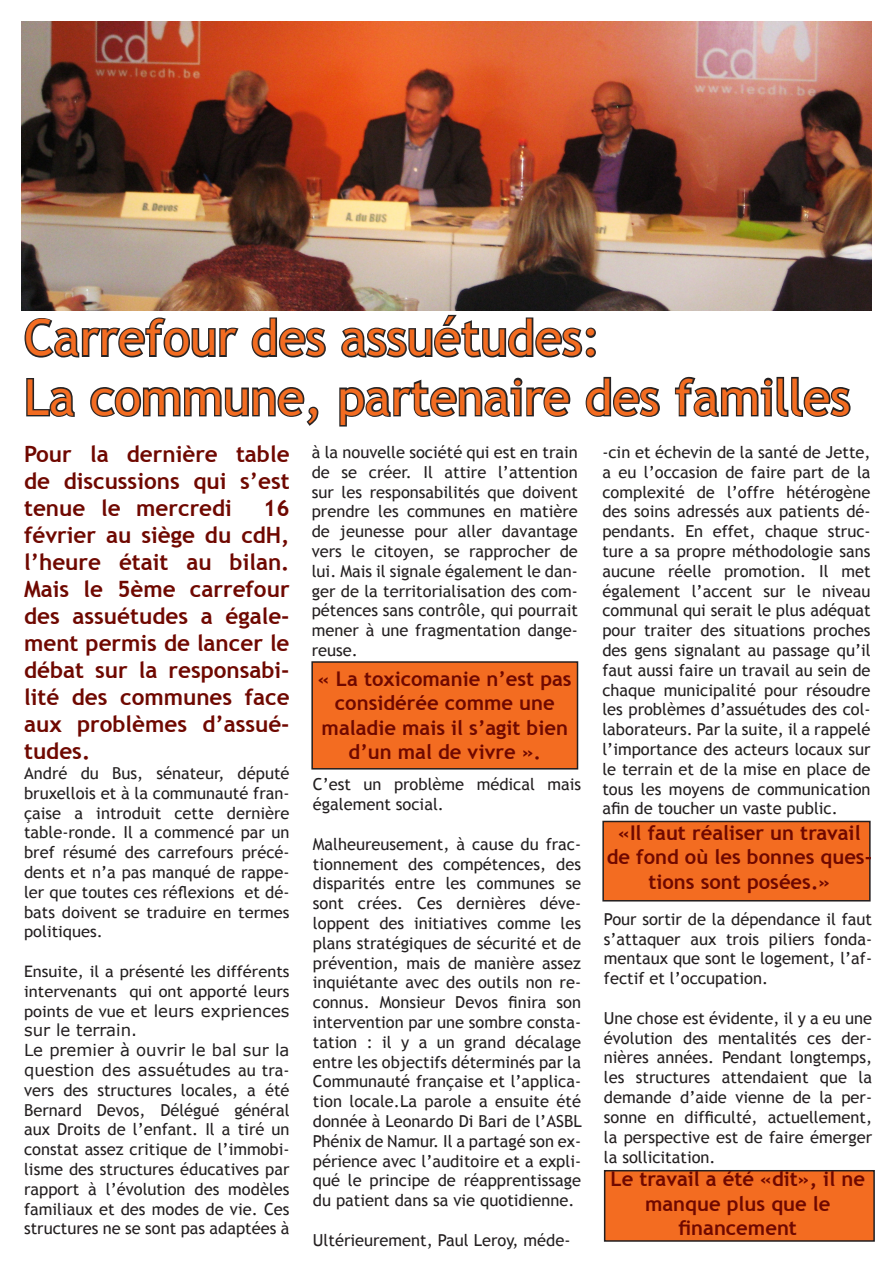
<style>
.page{position:relative;width:893px;height:1263px;background:#fff}
.page>*{position:absolute;margin:0;border:0;box-sizing:border-box;transform-origin:0 0}
.t1{font:49.5px "Trebuchet MS";color:#f36c21}
.t2{font:700 22.5px/27px "Trebuchet MS";color:#6f0800;text-align:justify}
.t3{font:700 20.25px/24.3px "Trebuchet MS";color:#6f0800;text-align:center}
.t4{font:16.5px/19.8px "Trebuchet MS";color:#231f20;text-align:justify}
.t5{font:16.5px/19.8px "Verdana";color:#231f20}
.t6{font:15.9px/19.8px "Trebuchet MS";color:#231f20;scale:1.04 1}
.s1{font-size:19.5px}
.s2{font-size:16.5px}
.s3{font-family:"Trebuchet MS";font-size:15.9px}
.s4{font-size:15.9px}
.s5{font-family:"Verdana"}
</style>
<div class="page">
<div style="left:605px;top:1171px;width:269px;height:70px;background:#f36c21"></div>
<div style="left:604px;top:1170px;width:271px;height:72px;border:2px solid #231f20"></div>
<div style="left:603px;top:821px;width:267px;height:80px;background:#f36c21"></div>
<div style="left:602px;top:821px;width:269px;height:80px;border:2px solid #231f20"></div>
<div style="left:312px;top:662px;width:265px;height:107px;background:#f36c21"></div>
<div style="left:311px;top:661px;width:267px;height:108px;border:2px solid #231f20"></div>
<img style="left:21px;top:21px;width:851px;height:290px">
<svg style="left:24px;top:317px;width:215px;height:41px"></svg>
<svg style="left:251px;top:317px;width:75px;height:41px"></svg>
<svg style="left:341px;top:314px;width:255px;height:44px"></svg>
<svg style="left:26px;top:378px;width:49px;height:39px"></svg>
<svg style="left:90px;top:387px;width:229px;height:39px"></svg>
<svg style="left:339px;top:377px;width:232px;height:50px"></svg>
<svg style="left:585px;top:376px;width:75px;height:41px"></svg>
<svg style="left:674px;top:376px;width:177px;height:41px"></svg>
<p class="t1" style="left:24px;top:309px;width:578px">Carrefour des assuétudes:</p>
<p class="t1" style="left:24px;top:368px;width:828px">La commune, partenaire des familles</p>
<p class="t2" style="left:24px;top:441px;width:267px">Pour la dernière table de discussions qui s’est tenue le mercredi</p>
<p class="t4" style="left:312px;top:442px;width:268px">à la nouvelle société qui est en train de se créer. Il attire l’attention sur les responsabilités que doivent prendre les communes en matière de jeunesse pour aller davantage vers le citoyen, se rapprocher de lui. Mais il signale également le dan&shy;ger de la territorialisation des com&shy;pétences sans contrôle, qui pourrait mener à une fragmentation dange&shy;reuse.</p>
<p class="t3" style="left:318px;top:667px;width:255px">« La toxicomanie n’est pas considérée comme une</p>
<p class="t3" style="left:322px;top:715px;width:248px">maladie mais il s’agit bien d’un mal de vivre »<span class="s1">.</span></p>
<p class="t4" style="left:313px;top:775px;width:270px">C’est un problème médical mais également social.</p>
<p class="t4" style="left:313px;top:834px;width:270px">Malheureusement, à cause du frac&shy;tionnement des compétences, des disparités entre les communes se sont crées. Ces dernières déve&shy;loppent des initiatives comme les plans stratégiques de sécurité et de prévention, mais de manière assez inquiétante avec des outils non re&shy;connus. Monsieur Devos finira son intervention par une sombre consta&shy;tation : il y a un grand décalage entre les objectifs déterminés par la Communauté française et l’applica&shy;tion locale.La parole a ensuite été donnée à Leonardo Di Bari de l’ASBL Phénix de Namur. Il a partagé son ex&shy;périence avec l’auditoire et a expli&shy;qué le principe de réapprentissage du patient dans sa vie quotidienne.</p>
<p class="t4" style="left:313px;top:1230px;width:259px">Ultérieurement, Paul Leroy, méde-</p>
<p class="t4" style="left:602px;top:442px;width:270px">-cin et échevin de la santé de Jette, a eu l’occasion de faire part de la complexité de l’offre hétérogène des soins adressés aux patients dé&shy;pendants. En effet, chaque struc&shy;ture a sa propre méthodologie sans aucune réelle promotion. Il met également l’accent sur le niveau communal qui serait le plus adéquat pour traiter des situations proches des gens signalant au passage qu’il faut aussi faire un travail au sein de chaque municipalité pour résoudre les problèmes d’assuétudes des col&shy;laborateurs. Par la suite, il a rappelé l’importance des acteurs locaux sur le terrain et de la mise en place de tous les moyens de communication afin de toucher un vaste public.</p>
<p class="t3" style="left:607px;top:821px;width:267px">«Il faut réaliser un travail de fond où les bonnes ques&shy;tions sont posées.»</p>
<p class="t4" style="left:604px;top:909px;width:270px">Pour sortir de la dépendance il faut s’attaquer aux trois piliers fonda&shy;mentaux que sont le logement, l’af&shy;fectif et l’occupation.</p>
<p class="t4" style="left:604px;top:1008px;width:270px">Une chose est évidente, il y a eu une évolution des mentalités ces der&shy;nières années. Pendant longtemps, les structures attendaient que la demande d’aide vienne de la per&shy;sonne en difficulté, actuellement, la perspective est de faire émerger la sollicitation.</p>
<p class="t2" style="left:24px;top:495px;width:267px;text-indent:239px">16 février au siège du cdH, l’heure était au bilan.<br>Mais le 5ème carrefour des assuétudes a égale&shy;ment permis de lancer le débat sur la responsabi&shy;lité des communes face aux problèmes d’assué&shy;tudes.</p>
<p class="t4" style="left:24px;top:763px;width:267px">André du Bus, sénateur, député bruxellois et à la communauté fran&shy;çaise a introduit cette dernière table-ronde. Il a commencé par un bref résumé des carrefours précé&shy;dents et n’a pas manqué de rappe&shy;ler que toutes ces réflexions et dé-</p>
<p class="t6" style="left:24px;top:902px;width:257px"><span class="s2">bats</span> doivent se traduire en termes politiques.</p>
<p class="t6" style="left:24px;top:962px;width:257px">Ensuite, il a présenté les différents intervenants qui ont apporté leurs</p>
<p class="t5" style="left:24px;top:1001px;width:267px"><span class="s3">points de vue</span> <span class="s4">et</span> leurs expriences sur le terrain.</p>
<p class="t4" style="left:24px;top:1041px;width:267px"><span class="s5">Le premier à ouvrir le bal sur la question des assuétudes</span> au tra&shy;vers des structures locales, a été Bernard Devos, Délégué général aux Droits de l’enfant. Il a tiré un constat assez critique de l’immobi&shy;lisme des structures éducatives par rapport à l’évolution des modèles familiaux et des modes de vie. Ces structures ne se sont pas adaptées à</p>
<p class="t3" style="left:611px;top:1167px;width:256px">Le travail a été «dit», il ne manque plus que le</p>
<p class="t3" style="left:679px;top:1216px;width:120px">financement</p>
</div>
